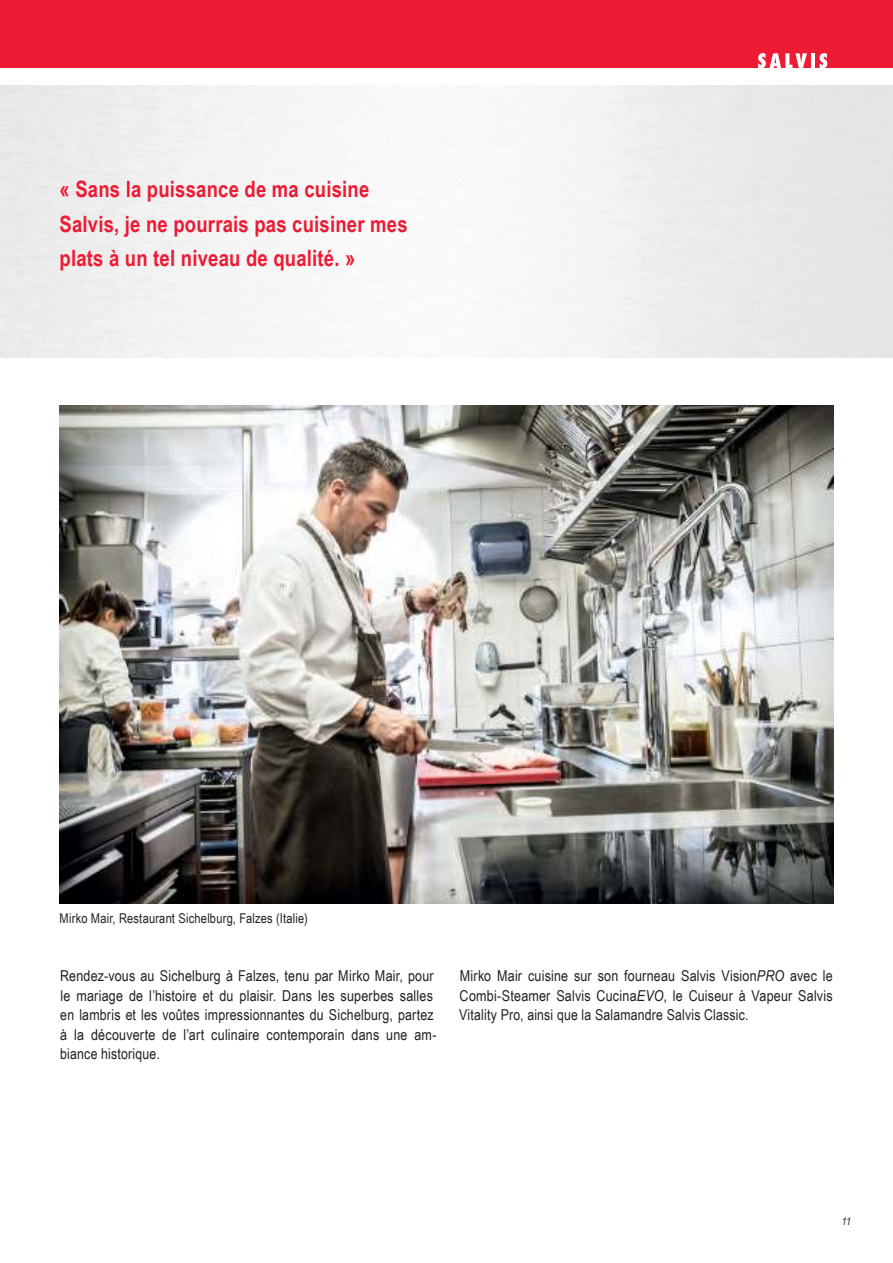
<style>
.page{position:relative;width:893px;height:1263px;background:#fff}
.page>*{position:absolute;margin:0;border:0;box-sizing:border-box;transform-origin:0 0}
.t1{font:700 22.5px/34.5px "Arial Narrow";letter-spacing:.01em;color:#ed1b34}
.t2{font:15px/19.5px "Arial Narrow";letter-spacing:.01em;color:#231f20}
.t3{font:13.5px "Arial Narrow";letter-spacing:.015em;color:#231f20}
.t4{font:italic 10.5px "Arial Narrow";color:#231f20}
.s1{font-style:italic}
</style>
<div class="page">
<div style="left:0;top:0;width:893px;height:68px;background:#ed1b34"></div>
<svg style="left:758px;top:53px;width:49px;height:15px"></svg>
<hr style="left:811px;top:53px;width:4px;height:15px;background:#fff">
<svg style="left:819px;top:53px;width:8px;height:15px"></svg>
<img style="left:60px;top:405px;width:773px;height:498px">
<h1 class="t1" style="left:60px;top:174px;width:350px">« Sans la puissance de ma cuisine<br>Salvis, je ne pourrais pas cuisiner mes plats à un tel niveau de qualité. »</h1>
<p class="t3" style="left:60px;top:913px;width:250px">Mirko Mair, Restaurant Sichelburg, Falzes (Italie)</p>
<p class="t2" style="left:60px;top:968px;width:378px">Rendez-vous au Sichelburg à Falzes, tenu par Mirko Mair, pour le mariage de l’histoire et du plaisir. Dans les superbes salles en lambris et les voûtes impressionnantes du Sichelburg, partez à la découverte de l’art culinaire contemporain dans une am&shy;biance historique.</p>
<p class="t2" style="left:459px;top:968px;width:375px;text-align:justify">Mirko Mair cuisine sur son fourneau Salvis Vision<span class="s1">PRO</span> avec le Combi-Steamer Salvis Cucina<span class="s1">EVO</span>, le Cuiseur à Vapeur Salvis Vitality Pro, ainsi que la Salamandre Salvis Classic.</p>
<p class="t4" style="left:842px;top:1217px;width:11px">11</p>
</div>
